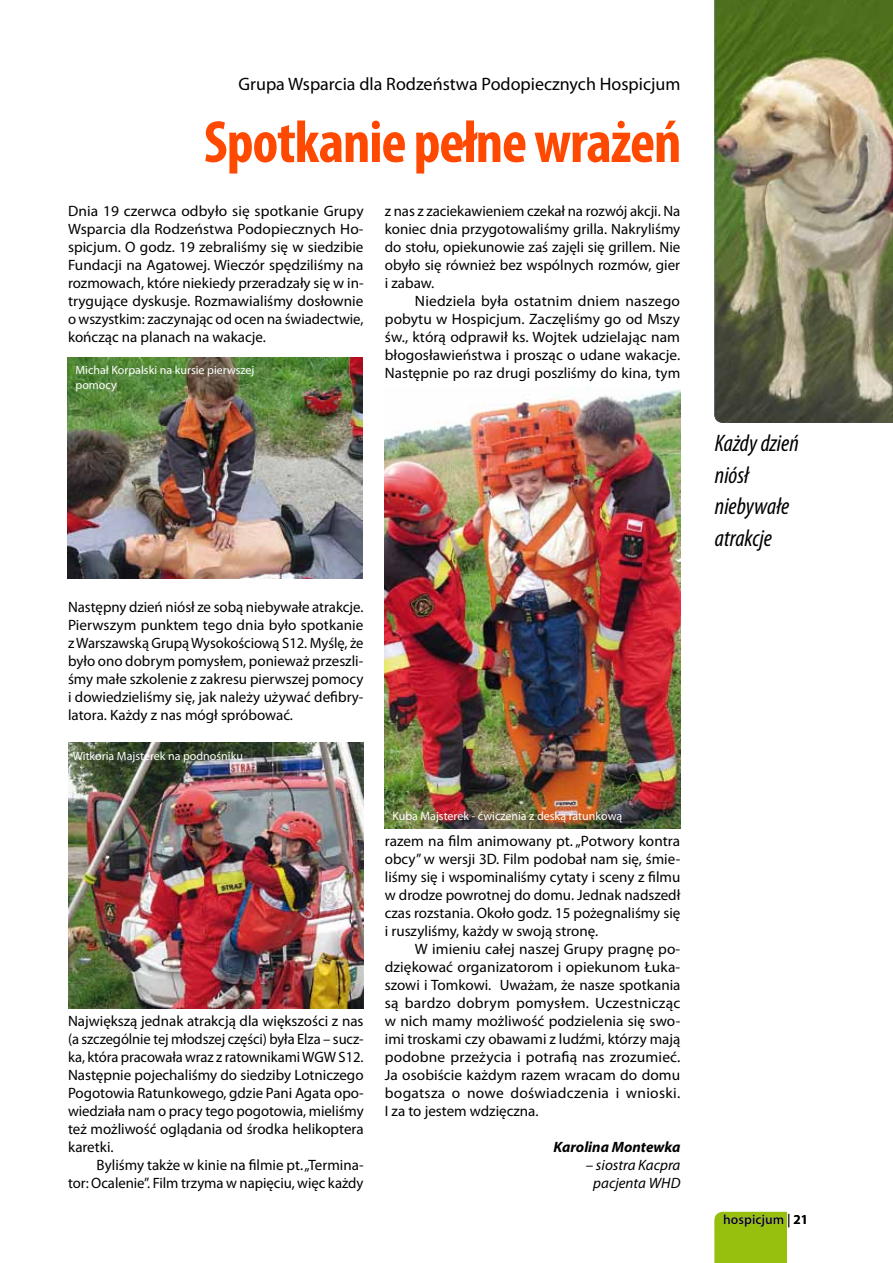
<style>
.page{position:relative;width:893px;height:1263px;background:#fff}
.page>*{position:absolute;margin:0;border:0;box-sizing:border-box;transform-origin:0 0}
.t1{font:700 condensed 60px "Myriad Pro";letter-spacing:-.02em;color:#ff4800}
.t2{font:italic condensed 24px/31.5px "Myriad Pro";color:#000}
.t3{font:18px "Myriad Pro";color:#000}
.t4{font:15px/18px "Myriad Pro";color:#000;text-align:justify}
.t5{font:italic 15px/18px "Myriad Pro";color:#000;text-align:center}
.t6{font:italic 700 15px "Myriad Pro";color:#000}
.t7{font:600 13.5px "Myriad Pro";color:#000}
.t8{font:600 13.5px "Myriad Pro";color:#fff}
.t9{font:12px/15px "Myriad Pro";color:#fff}
</style>
<div class="page">
<div style="left:714px;top:1212px;width:73px;height:51px;background:#97bf0d"></div>
<img style="left:714px;top:0;width:179px;height:423px">
<img style="left:68px;top:743px;width:296px;height:265px">
<img style="left:385px;top:388px;width:295px;height:440px">
<img style="left:67px;top:357px;width:296px;height:222px">
<p class="t3" style="left:239px;top:73px;width:443px">Grupa Wsparcia dla Rodzeństwa Podopiecznych Hospicjum</p>
<h1 class="t1" style="left:204px;top:105px;width:479px">Spotkanie pełne wrażeń</h1>
<p class="t4" style="left:68px;top:202px;width:297px">Dnia 19 czerwca odbyło się spotkanie Grupy Wsparcia dla Rodzeństwa Podopiecznych Ho&shy;spicjum. O godz. 19 zebraliśmy się w siedzibie Fundacji na Agatowej. Wieczór spędziliśmy na rozmowach, które niekiedy przeradzały się w in&shy;trygujące dyskusje. Rozmawialiśmy dosłownie o wszystkim: zaczynając od ocen na świadectwie, kończąc na planach na wakacje.</p>
<p class="t9" style="left:76px;top:362px;width:180px">Michał Korpalski na kursie pierwszej pomocy</p>
<p class="t4" style="left:385px;top:202px;width:297px">z nas z zaciekawieniem czekał na rozwój akcji. Na koniec dnia przygotowaliśmy grilla. Nakryliśmy do stołu, opiekunowie zaś zajęli się grillem. Nie obyło się również bez wspólnych rozmów, gier i zabaw.</p>
<p class="t4" style="left:385px;top:292px;width:297px;text-indent:30px">Niedziela była ostatnim dniem naszego pobytu w Hospicjum. Zaczęliśmy go od Mszy św., którą odprawił ks. Wojtek udzielając nam błogosławieństwa i prosząc o udane wakacje.<br>Następnie po raz drugi poszliśmy do kina, tym</p>
<p class="t4" style="left:68px;top:598px;width:297px">Następny dzień niósł ze sobą niebywałe atrakcje.<br>Pierwszym punktem tego dnia było spotkanie z Warszawską Grupą Wysokościową S12. Myślę, że było ono dobrym pomysłem, ponieważ przeszli&shy;śmy małe szkolenie z zakresu pierwszej pomocy i dowiedzieliśmy się, jak należy używać defibry&shy;latora. Każdy z nas mógł spróbować.</p>
<p class="t9" style="left:73px;top:748px;width:172px">Witkoria Majsterek na podnośniku</p>
<p class="t4" style="left:68px;top:1012px;width:297px">Największą jednak atrakcją dla większości z nas (a szczególnie tej młodszej części) była Elza – sucz&shy;ka, która pracowała wraz z ratownikami WGW S12.<br>Następnie pojechaliśmy do siedziby Lotniczego Pogotowia Ratunkowego, gdzie Pani Agata opo&shy;wiedziała nam o pracy tego pogotowia, mieliśmy też możliwość oglądania od środka helikoptera karetki.</p>
<p class="t4" style="left:68px;top:1156px;width:297px;text-align:right">Byliśmy także w kinie na filmie pt. „Termina-<br>tor: Ocalenie”. Film trzyma w napięciu, więc każdy</p>
<p class="t9" style="left:392px;top:808px;width:231px">Kuba Majsterek - ćwiczenia z deską ratunkową</p>
<p class="t4" style="left:385px;top:832px;width:297px">razem na film animowany pt. „Potwory kontra obcy” w wersji 3D. Film podobał nam się, śmie&shy;liśmy się i wspominaliśmy cytaty i sceny z filmu w drodze powrotnej do domu. Jednak nadszedł czas rozstania. Około godz. 15 pożegnaliśmy się i ruszyliśmy, każdy w swoją stronę.</p>
<p class="t4" style="left:385px;top:940px;width:297px;text-indent:30px">W imieniu całej naszej Grupy pragnę po&shy;dziękować organizatorom i opiekunom Łuka&shy;szowi i Tomkowi. Uważam, że nasze spotkania są bardzo dobrym pomysłem. Uczestnicząc w nich mamy możliwość podzielenia się swo&shy;imi troskami czy obawami z ludźmi, którzy mają podobne przeżycia i potrafią nas zrozumieć.<br>Ja osobiście każdym razem wracam do domu bogatsza o nowe doświadczenia i wnioski.<br>I za to jestem wdzięczna.</p>
<p class="t6" style="left:553px;top:1137px;width:128px">Karolina Montewka</p>
<p class="t5" style="left:586px;top:1156px;width:96px">– siostra Kacpra pacjenta WHD</p>
<h2 class="t2" style="left:715px;top:427px;width:85px">Każdy dzień niósł niebywałe atrakcje</h2>
<p class="t8" style="left:787px;top:1209px;width:5px">|</p>
<p class="t7" style="left:723px;top:1211px;width:86px">hospicjum 21</p>
</div>
